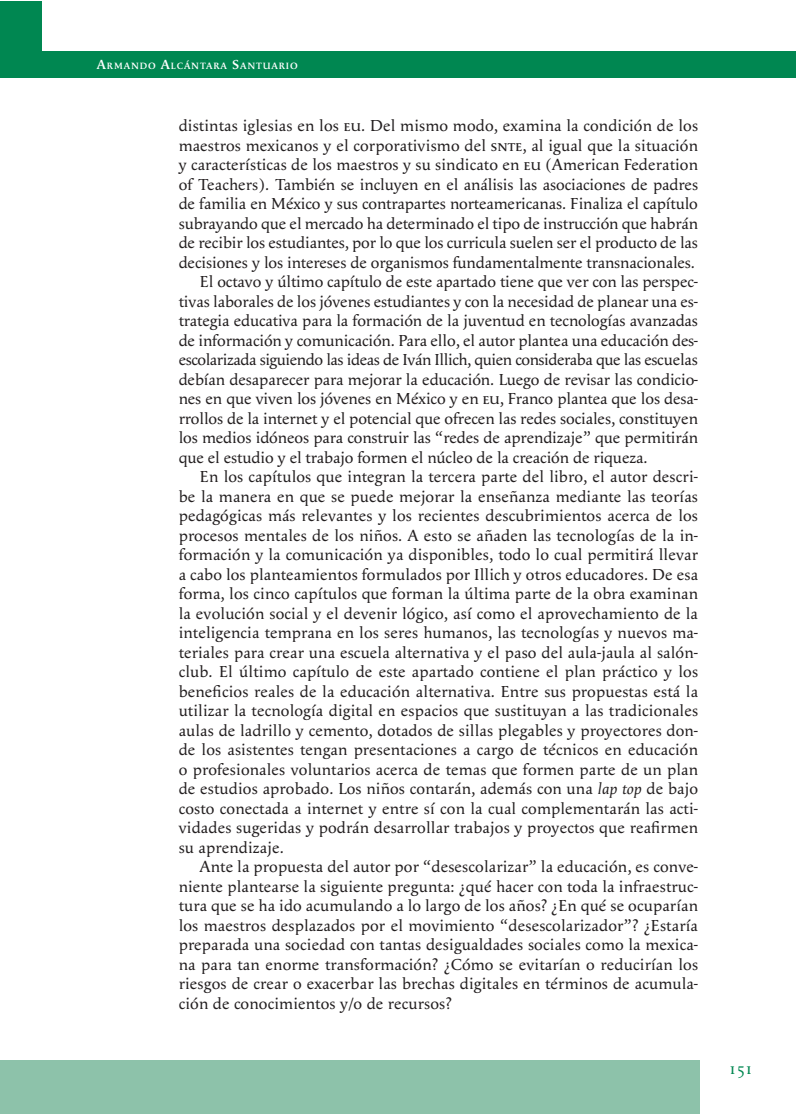
<style>
.page{position:relative;width:796px;height:1114px;background:#fff}
.page>*{position:absolute;margin:0;border:0;box-sizing:border-box;transform-origin:0 0}
.t1{font:16.5px/19.5px "Apolline";letter-spacing:-.005em;color:#231f20;text-align:justify}
.t2{font:16.5px "Apolline";color:#008751}
.t3{font:600 9.45px "Apolline";letter-spacing:.085em;color:#fff}
.s1{font-size:13.5px}
.s2{font-family:"Apolline Regular SC"}
.s3{font-style:italic}
</style>
<div class="page">
<div style="left:0;top:1px;width:13px;height:76px;background:#008751"></div>
<div style="left:13px;top:1px;width:28px;height:76px;background:#008751"></div>
<div style="left:13px;top:1060px;width:686px;height:54px;background:#8dc2aa"></div>
<div style="left:0;top:1060px;width:13px;height:54px;background:#8dc2aa"></div>
<div style="left:41px;top:51px;width:754px;height:26px;background:#008751"></div>
<p class="t3" style="left:97px;top:60px;width:202px"><span class="s1">A</span>RMANDO <span class="s1">A</span>LCÁNTARA <span class="s1">S</span>ANTUARIO</p>
<p class="t1" style="left:178px;top:116px;width:520px">distintas iglesias en los <span class="s2">eu</span>. Del mismo modo, examina la condición de los maestros mexicanos y el corporativismo del <span class="s2">snte</span>, al igual que la situación y características de los maestros y su sindicato en <span class="s2">eu</span> (American Federation of Teachers). También se incluyen en el análisis las asociaciones de padres de familia en México y sus contrapartes norteamericanas. Finaliza el capítulo subrayando que el mercado ha determinado el tipo de instrucción que habrán de recibir los estudiantes, por lo que los curricula suelen ser el producto de las decisiones y los intereses de organismos fundamentalmente transnacionales.</p>
<p class="t1" style="left:178px;top:272px;width:520px;text-indent:21px">El octavo y último capítulo de este apartado tiene que ver con las perspec&shy;tivas laborales de los jóvenes estudiantes y con la necesidad de planear una es&shy;trategia educativa para la formación de la juventud en tecnologías avanzadas de información y comunicación. Para ello, el autor plantea una educación des&shy;escolarizada siguiendo las ideas de Iván Illich, quien consideraba que las escuelas debían desaparecer para mejorar la educación. Luego de revisar las condicio&shy;nes en que viven los jóvenes en México y en <span class="s2">eu</span>, Franco plantea que los desa&shy;rrollos de la internet y el potencial que ofrecen las redes sociales, constituyen los medios idóneos para construir las “redes de aprendizaje” que permitirán que el estudio y el trabajo formen el núcleo de la creación de riqueza.</p>
<p class="t1" style="left:178px;top:467px;width:520px;text-indent:21px">En los capítulos que integran la tercera parte del libro, el autor descri&shy;be la manera en que se puede mejorar la enseñanza mediante las teorías pedagógicas más relevantes y los recientes descubrimientos acerca de los procesos mentales de los niños. A esto se añaden las tecnologías de la in&shy;formación y la comunicación ya disponibles, todo lo cual permitirá llevar a cabo los planteamientos formulados por Illich y otros educadores. De esa forma, los cinco capítulos que forman la última parte de la obra examinan la evolución social y el devenir lógico, así como el aprovechamiento de la inteligencia temprana en los seres humanos, las tecnologías y nuevos ma&shy;teriales para crear una escuela alternativa y el paso del aula-jaula al salón&shy;club. El último capítulo de este apartado contiene el plan práctico y los beneficios reales de la educación alternativa. Entre sus propuestas está la utilizar la tecnología digital en espacios que sustituyan a las tradicionales aulas de ladrillo y cemento, dotados de sillas plegables y proyectores don&shy;de los asistentes tengan presentaciones a cargo de técnicos en educación o profesionales voluntarios acerca de temas que formen parte de un plan de estudios aprobado. Los niños contarán, además con una <span class="s3">lap top</span> de bajo costo conectada a internet y entre sí con la cual complementarán las acti&shy;vidades sugeridas y podrán desarrollar trabajos y proyectos que reafirmen su aprendizaje.</p>
<p class="t1" style="left:178px;top:857px;width:520px;text-indent:21px">Ante la propuesta del autor por “desescolarizar” la educación, es conve&shy;niente plantearse la siguiente pregunta: ¿qué hacer con toda la infraestruc&shy;tura que se ha ido acumulando a lo largo de los años? ¿En qué se ocuparían los maestros desplazados por el movimiento “desescolarizador”? ¿Estaría preparada una sociedad con tantas desigualdades sociales como la mexica&shy;na para tan enorme transformación? ¿Cómo se evitarían o reducirían los riesgos de crear o exacerbar las brechas digitales en términos de acumula&shy;ción de conocimientos y/o de recursos?</p>
<p class="t2" style="left:728px;top:1059px;width:26px">151</p>
</div>
